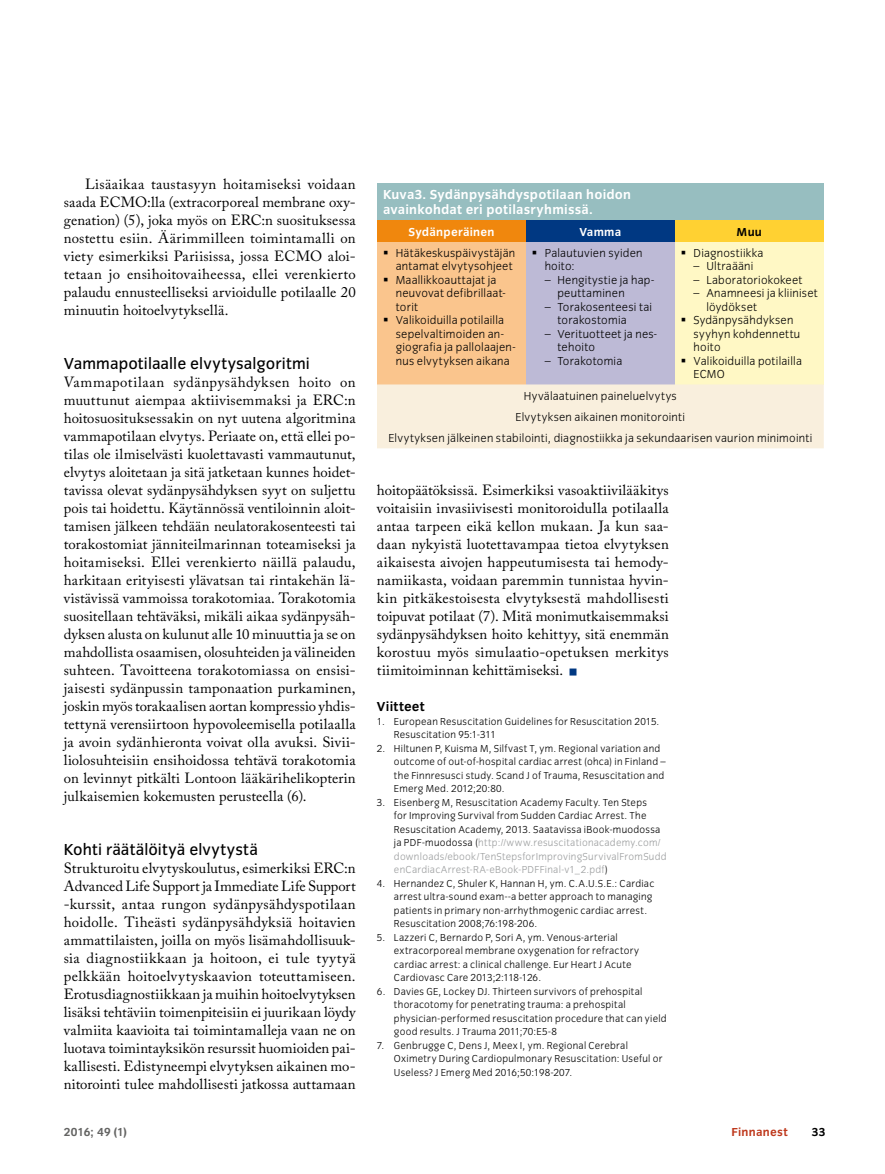
<style>
.page{position:relative;width:885px;height:1174px;background:#fff}
.page>*{position:absolute;margin:0;border:0;box-sizing:border-box;transform-origin:0 0}
.t1{font:16.5px "Congress Sans";letter-spacing:.005em;color:#000}
.t2{font:14.7px/18px "Adobe Caslon Pro";letter-spacing:.01em;color:#000;text-align:justify}
.t3{font:700 13.5px/15px "Congress Sans";letter-spacing:.015em;color:#fff}
.t4{font:700 13.5px "Congress Sans";letter-spacing:.02em;color:#000}
.t5{font:300 12px/13.5px "Congress Sans";letter-spacing:.02em;color:#000}
.t6{font:700 12px "Congress Sans";letter-spacing:.02em;color:#fff}
.t7{font:700 12px "Congress Sans";letter-spacing:.005em;color:#646463}
.t8{font:700 12px "Congress Sans";letter-spacing:.02em;color:#be381c}
.t9{font:700 12px "Congress Sans";color:#000}
.t10{font:300 10.5px/13.5px "Congress Sans";letter-spacing:.025em;color:#000}
.s1{color:#9c9e9f}
</style>
<div class="page">
<div style="left:377px;top:183px;width:446px;height:37px;background:#97bec0"></div>
<div style="left:377px;top:220px;width:149px;height:22px;background:#f0870d"></div>
<div style="left:526px;top:220px;width:148px;height:22px;background:#003882"></div>
<div style="left:674px;top:220px;width:149px;height:22px;background:#ffd132"></div>
<div style="left:377px;top:242px;width:149px;height:142px;background:#fac58d"></div>
<div style="left:526px;top:242px;width:148px;height:142px;background:#bdbad6"></div>
<div style="left:674px;top:242px;width:149px;height:142px;background:#fff8c5"></div>
<div style="left:377px;top:384px;width:446px;height:64px;background:#f9efdd"></div>
<p class="t2" style="left:64px;top:175px;width:293px;text-indent:21px">Lisäaikaa taustasyyn hoitamiseksi voidaan saada ECMO:lla (extracorporeal membrane oxy&shy;genation) (5), joka myös on ERC:n suosituksessa nostettu esiin. Äärimmilleen toimintamalli on viety esimerkiksi Pariisissa, jossa ECMO aloi&shy;tetaan jo ensihoitovaiheessa, ellei verenkierto palaudu ennusteelliseksi arvioidulle potilaalle 20 minuutin hoitoelvytyksellä.</p>
<p class="t1" style="left:64px;top:354px;width:247px">Vammapotilaalle elvytysalgoritmi</p>
<p class="t2" style="left:64px;top:373px;width:293px">Vammapotilaan sydänpysähdyksen hoito on muuttunut aiempaa aktiivisemmaksi ja ERC:n hoitosuosituksessakin on nyt uutena algoritmina vammapotilaan elvytys. Periaate on, että ellei po&shy;tilas ole ilmiselvästi kuolettavasti vammautunut, elvytys aloitetaan ja sitä jatketaan kunnes hoidet&shy;tavissa olevat sydänpysähdyksen syyt on suljettu pois tai hoidettu. Käytännössä ventiloinnin aloit&shy;tamisen jälkeen tehdään neulatorakosenteesti tai torakostomiat jänniteilmarinnan toteamiseksi ja hoitamiseksi. Ellei verenkierto näillä palaudu, harkitaan erityisesti ylävatsan tai rintakehän lä&shy;vistävissä vammoissa torakotomiaa. Torakotomia suositellaan tehtäväksi, mikäli aikaa sydänpysäh&shy;dyksen alusta on kulunut alle 10 minuuttia ja se on mahdollista osaamisen, olosuhteiden ja välineiden suhteen. Tavoitteena torakotomiassa on ensisi&shy;jaisesti sydänpussin tamponaation purkaminen, joskin myös torakaalisen aortan kompressio yhdis&shy;tettynä verensiirtoon hypovoleemisella potilaalla ja avoin sydänhieronta voivat olla avuksi. Sivii&shy;liolosuhteisiin ensihoidossa tehtävä torakotomia on levinnyt pitkälti Lontoon lääkärihelikopterin julkaisemien kokemusten perusteella (6).</p>
<p class="t1" style="left:64px;top:840px;width:195px">Kohti räätälöityä elvytystä</p>
<p class="t2" style="left:64px;top:859px;width:293px">Strukturoitu elvytyskoulutus, esimerkiksi ERC:n Advanced Life Support ja Immediate Life Support -kurssit, antaa rungon sydänpysähdyspotilaan hoidolle. Tiheästi sydänpysähdyksiä hoitavien ammattilaisten, joilla on myös lisämahdollisuuk&shy;sia diagnostiikkaan ja hoitoon, ei tule tyytyä pelkkään hoitoelvytyskaavion toteuttamiseen.<br>Erotusdiagnostiikkaan ja muihin hoitoelvytyksen lisäksi tehtäviin toimenpiteisiin ei juurikaan löydy valmiita kaavioita tai toimintamalleja vaan ne on luotava toimintayksikön resurssit huomioiden pai&shy;kallisesti. Edistyneempi elvytyksen aikainen mo&shy;nitorointi tulee mahdollisesti jatkossa auttamaan</p>
<p class="t3" style="left:383px;top:187px;width:249px">Kuva3. Sydänpysähdyspotilaan hoidon avainkohdat eri potilasryhmissä.</p>
<p class="t6" style="left:408px;top:225px;width:88px">Sydänperäinen</p>
<p class="t6" style="left:579px;top:225px;width:44px">Vamma</p>
<p class="t9" style="left:736px;top:225px;width:27px">Muu</p>
<p class="t5" style="left:396px;top:246px;width:121px">Hätäkeskuspäivystäjän antamat elvytysohjeet<br>Maallikkoauttajat ja neuvovat defibrillaat&shy;torit<br>Valikoiduilla potilailla sepelvaltimoiden an&shy;giografia ja pallolaajen&shy;nus elvytyksen aikana</p>
<p class="t5" style="left:544px;top:246px;width:99px">Palautuvien syiden hoito:</p>
<p class="t5" style="left:693px;top:246px;width:71px">Diagnostiikka</p>
<p class="t5" style="left:693px;top:260px;width:61px">– Ultraääni</p>
<p class="t5" style="left:693px;top:273px;width:110px">– Laboratoriokokeet</p>
<p class="t5" style="left:693px;top:287px;width:126px">– Anamneesi ja kliiniset</p>
<p class="t5" style="left:706px;top:300px;width:52px">löydökset</p>
<p class="t5" style="left:693px;top:314px;width:101px">Sydänpysähdyksen</p>
<p class="t5" style="left:693px;top:327px;width:108px">syyhyn kohdennettu</p>
<p class="t5" style="left:693px;top:341px;width:28px">hoito</p>
<p class="t5" style="left:693px;top:354px;width:110px">Valikoiduilla potilailla</p>
<p class="t5" style="left:693px;top:368px;width:33px">ECMO</p>
<p class="t5" style="left:388px;top:385px;width:425px;line-height:21.3px;text-align:center">Hyvälaatuinen paineluelvytys<br>Elvytyksen aikainen monitorointi<br>Elvytyksen jälkeinen stabilointi, diagnostiikka ja sekundaarisen vaurion minimointi</p>
<p class="t5" style="left:557px;top:273px;width:98px;text-indent:-13px">– Hengitystie ja hap&shy;peuttaminen</p>
<p class="t5" style="left:557px;top:300px;width:96px;text-indent:-13px">– Torakosenteesi tai torakostomia</p>
<p class="t5" style="left:557px;top:327px;width:101px;text-indent:-13px">– Verituotteet ja nes&shy;tehoito</p>
<p class="t5" style="left:544px;top:354px;width:79px">– Torakotomia</p>
<p class="t2" style="left:377px;top:481px;width:293px">hoitopäätöksissä. Esimerkiksi vasoaktiivilääkitys voitaisiin invasiivisesti monitoroidulla potilaalla antaa tarpeen eikä kellon mukaan. Ja kun saa&shy;daan nykyistä luotettavampaa tietoa elvytyksen aikaisesta aivojen happeutumisesta tai hemody&shy;namiikasta, voidaan paremmin tunnistaa hyvin&shy;kin pitkäkestoisesta elvytyksestä mahdollisesti toipuvat potilaat (7). Mitä monimutkaisemmaksi sydänpysähdyksen hoito kehittyy, sitä enemmän korostuu myös simulaatio-opetuksen merkitys tiimitoiminnan kehittämiseksi.</p>
<p class="t4" style="left:377px;top:699px;width:49px">Viitteet</p>
<p class="t10" style="left:394px;top:714px;width:267px;text-indent:-17px">1. European Resuscitation Guidelines for Resuscitation 2015.<br>Resuscitation 95:1-311</p>
<p class="t10" style="left:394px;top:741px;width:273px;text-indent:-17px">2. Hiltunen P, Kuisma M, Silfvast T, ym. Regional variation and outcome of out-of-hospital cardiac arrest (ohca) in Finland – the Finnresusci study. Scand J of Trauma, Resuscitation and Emerg Med. 2012;20:80.</p>
<p class="t10" style="left:394px;top:795px;width:274px;text-indent:-17px">3. Eisenberg M, Resuscitation Academy Faculty. Ten Steps<br>for Improving Survival from Sudden Cardiac Arrest. The Resuscitation Academy, 2013. Saatavissa iBook-muodossa ja PDF-muodossa (<span class="s1">http://www.resuscitationacademy.com/ downloads/ebook/TenStepsforImprovingSurvivalFromSudd enCardiacArrest-RA-eBook-PDFFinal-v1_2.pdf</span>)</p>
<p class="t10" style="left:394px;top:876px;width:262px;text-indent:-17px">4. Hernandez C, Shuler K, Hannan H, ym. C.A.U.S.E.: Cardiac arrest ultra-sound exam--a better approach to managing patients in primary non-arrhythmogenic cardiac arrest.<br>Resuscitation 2008;76:198-206.</p>
<p class="t10" style="left:394px;top:930px;width:246px;text-indent:-17px">5. Lazzeri C, Bernardo P, Sori A, ym. Venous-arterial extracorporeal membrane oxygenation for refractory cardiac arrest: a clinical challenge. Eur Heart J Acute Cardiovasc Care 2013;2:118-126.</p>
<p class="t10" style="left:394px;top:984px;width:274px;text-indent:-17px">6. Davies GE, Lockey DJ. Thirteen survivors of prehospital thoracotomy for penetrating trauma: a prehospital physician-performed resuscitation procedure that can yield good results. J Trauma 2011;70:E5-8</p>
<p class="t10" style="left:394px;top:1038px;width:270px;text-indent:-17px">7. Genbrugge C, Dens J, Meex I, ym. Regional Cerebral<br>Oximetry During Cardiopulmonary Resuscitation: Useful or<br>Useless? J Emerg Med 2016;50:198-207.</p>
<p class="t7" style="left:64px;top:1125px;width:65px">2016; 49 (1)</p>
<p class="t8" style="left:731px;top:1125px;width:58px">Finnanest</p>
<p class="t9" style="left:811px;top:1125px;width:15px">33</p>
</div>
